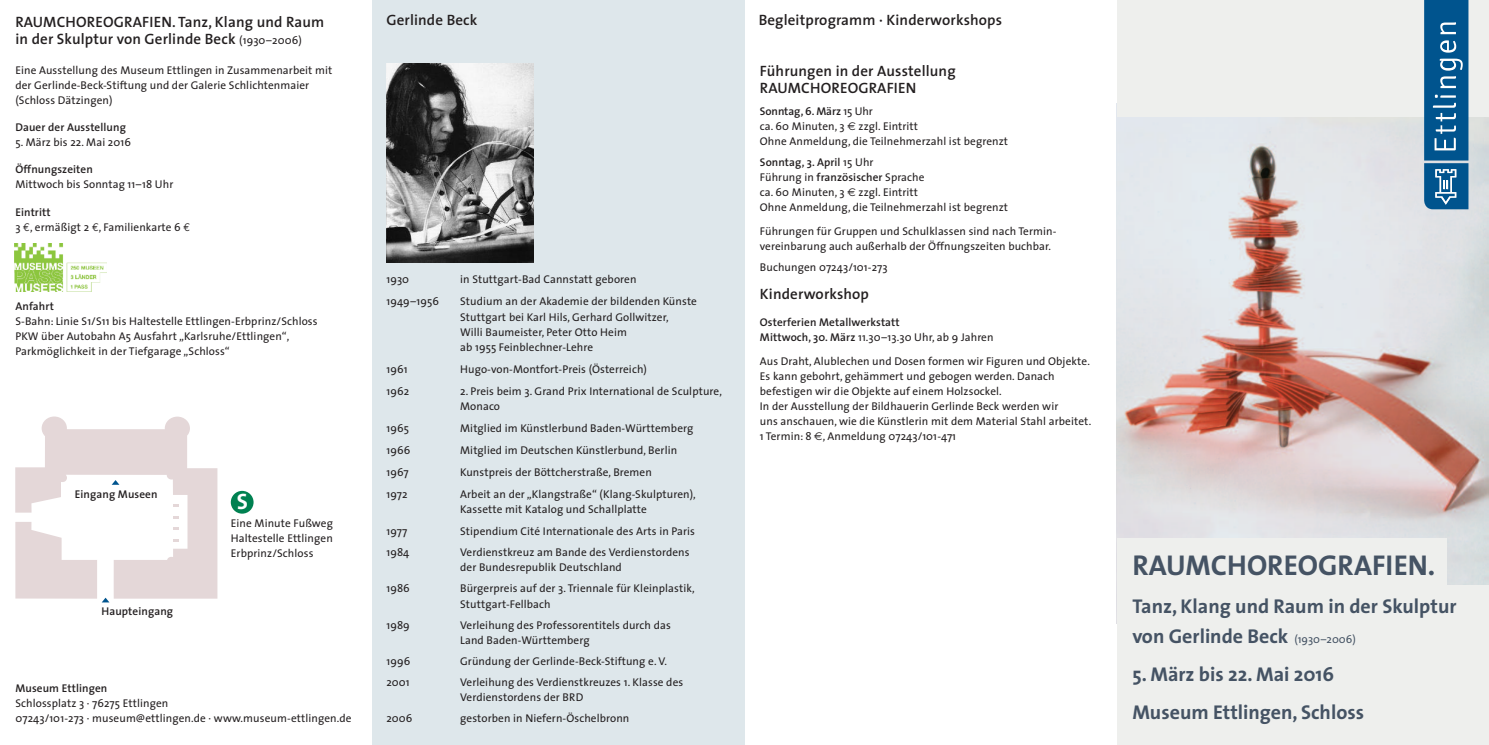
<style>
.page{position:relative;width:1489px;height:745px;background:#fff}
.page>*{position:absolute;margin:0;border:0;box-sizing:border-box;transform-origin:0 0}
.t1{font:700 28.75px "The Sans";color:#455364}
.t2{font:700 22.25px "The Sans";color:#fff}
.t3{font:700 20px/29.4px "The Sans";color:#455364}
.t4{font:600 15px/16.8px "The Sans";letter-spacing:.01em;color:#231f20}
.t5{font:11.25px/15px "The Sans";letter-spacing:.01em;color:#231f20}
.t6{font:600 11.25px/15px "The Sans";letter-spacing:.01em;color:#231f20}
.s1{font-weight:400;font-size:11.25px}
.s2{font-weight:600}
.s3{font-family:"Euro Mono"}
.s4{font-family:"Euro Sans"}
.s5{font-weight:400}
</style>
<div class="page">
<svg style="left:15px;top:416px;width:202px;height:186px"></svg>
<div style="left:372px;top:0;width:372px;height:744px;background:#dee7eb"></div>
<div style="left:231px;top:490px;width:22px;height:23px;background:#008151;border-radius:50%"></div>
<img style="left:15px;top:243px;width:91px;height:48px">
<img style="left:1116px;top:117px;width:372px;height:468px">
<div style="left:1116px;top:538px;width:330px;height:66px;background:#eeefed"></div>
<div style="left:1116px;top:585px;width:372px;height:159px;background:#eeefed"></div>
<div style="left:1116px;top:0;width:372px;height:117px;background:#eeefed"></div>
<svg style="left:1423px;top:0;width:45px;height:209px;background:#236b9d"></svg>
<img style="left:386px;top:64px;width:147px;height:198px">
<h3 class="t4" style="left:15px;top:14px;width:310px;line-height:17.5px">RAUMCHOREOGRAFIEN. Tanz, Klang und Raum in der Skulptur von Gerlinde Beck <span class="s1">(1930–2006)</span></h3>
<p class="t5" style="left:15px;top:63px;width:318px">Eine Ausstellung des Museum Ettlingen in Zusammenarbeit mit der Gerlinde-Beck-Stiftung und der Galerie Schlichtenmaier (Schloss Dätzingen)</p>
<p class="t6" style="left:15px;top:121px;width:112px">Dauer der Ausstellung</p>
<p class="t5" style="left:15px;top:136px;width:117px">5. März bis 22. Mai 2016</p>
<p class="t6" style="left:15px;top:163px;width:79px">Öffnungszeiten</p>
<p class="t5" style="left:15px;top:178px;width:159px">Mittwoch bis Sonntag 11–18 Uhr</p>
<p class="t5" style="left:15px;top:205px;width:176px"><span class="s2">Eintritt<br></span>3 <span class="s3">€</span>, ermäßigt 2 <span class="s3">€</span>, Familienkarte 6 <span class="s3">€</span></p>
<p class="t6" style="left:15px;top:299px;width:40px">Anfahrt</p>
<p class="t5" style="left:15px;top:314px;width:304px">S-Bahn: Linie S1/S11 bis Haltestelle Ettlingen-Erbprinz/Schloss<br>PKW über Autobahn A5 Ausfahrt „Karlsruhe/Ettlingen“,<br>Parkmöglichkeit in der Tiefgarage „Schloss“</p>
<p class="t6" style="left:75px;top:487px;width:84px">Eingang Museen</p>
<p class="t6" style="left:101px;top:604px;width:73px">Haupteingang</p>
<h2 class="t2" style="left:237px;top:492px;width:13px">S</h2>
<p class="t5" style="left:231px;top:516px;width:104px;text-align:justify">Eine Minute Fußweg Haltestelle Ettlingen Erbprinz/Schloss</p>
<p class="t6" style="left:15px;top:681px;width:93px">Museum Ettlingen</p>
<p class="t5" style="left:15px;top:696px;width:338px">Schlossplatz 3 · 76275 Ettlingen<br>07243/101-273 · museum@ettlingen.de · www.museum-ettlingen.de</p>
<h3 class="t4" style="left:386px;top:13px;width:93px">Gerlinde Beck</h3>
<p class="t5" style="left:386px;top:273px;width:24px">1930</p>
<p class="t5" style="left:460px;top:273px;width:178px">in Stuttgart-Bad Cannstatt geboren</p>
<p class="t5" style="left:386px;top:295px;width:54px">1949–1956</p>
<p class="t5" style="left:460px;top:295px;width:238px">Studium an der Akademie der bildenden Künste Stuttgart bei Karl Hils, Gerhard Gollwitzer,<br>Willi Baumeister, Peter Otto Heim<br>ab 1955 Feinblechner-Lehre</p>
<p class="t5" style="left:386px;top:362px;width:23px">1961</p>
<p class="t5" style="left:460px;top:362px;width:188px">Hugo-von-Montfort-Preis (Österreich)</p>
<p class="t5" style="left:386px;top:384px;width:24px">1962</p>
<p class="t5" style="left:460px;top:384px;width:263px">2. Preis beim 3. Grand Prix International de Sculpture,<br>Monaco</p>
<p class="t5" style="left:386px;top:421px;width:24px">1965</p>
<p class="t5" style="left:460px;top:421px;width:235px">Mitglied im Künstlerbund Baden-Württemberg</p>
<p class="t5" style="left:386px;top:443px;width:25px">1966</p>
<p class="t5" style="left:460px;top:443px;width:218px">Mitglied im Deutschen Künstlerbund, Berlin</p>
<p class="t5" style="left:386px;top:465px;width:24px">1967</p>
<p class="t5" style="left:460px;top:465px;width:193px">Kunstpreis der Böttcherstraße, Bremen</p>
<p class="t5" style="left:386px;top:487px;width:23px">1972</p>
<p class="t5" style="left:460px;top:487px;width:237px">Arbeit an der „Klangstraße“ (Klang-Skulpturen),<br>Kassette mit Katalog und Schallplatte</p>
<p class="t5" style="left:386px;top:525px;width:22px">1977</p>
<p class="t5" style="left:460px;top:525px;width:236px">Stipendium Cité Internationale des Arts in Paris</p>
<p class="t5" style="left:386px;top:546px;width:24px">1984</p>
<p class="t5" style="left:460px;top:546px;width:231px">Verdienstkreuz am Bande des Verdienstordens der Bundesrepublik Deutschland</p>
<p class="t5" style="left:386px;top:582px;width:25px">1986</p>
<p class="t5" style="left:460px;top:582px;width:236px">Bürgerpreis auf der 3. Triennale für Kleinplastik,<br>Stuttgart-Fellbach</p>
<p class="t5" style="left:386px;top:618px;width:25px">1989</p>
<p class="t5" style="left:460px;top:618px;width:212px">Verleihung des Professorentitels durch das<br>Land Baden-Württemberg</p>
<p class="t5" style="left:386px;top:654px;width:25px">1996</p>
<p class="t5" style="left:460px;top:654px;width:208px">Gründung der Gerlinde-Beck-Stiftung e. V.</p>
<p class="t5" style="left:386px;top:675px;width:25px">2001</p>
<p class="t5" style="left:460px;top:675px;width:224px">Verleihung des Verdienstkreuzes 1. Klasse des<br>Verdienstordens der BRD</p>
<p class="t5" style="left:386px;top:711px;width:28px">2006</p>
<p class="t5" style="left:460px;top:711px;width:171px">gestorben in Niefern-Öschelbronn</p>
<h3 class="t4" style="left:758px;top:13px;width:245px">Begleitprogramm · Kinderworkshops</h3>
<h3 class="t4" style="left:760px;top:64px;width:197px">Führungen in der Ausstellung<br>RAUMCHOREOGRAFIEN</h3>
<p class="t5" style="left:760px;top:104px;width:250px"><span class="s2">Sonntag, 6. März</span> 15 Uhr<br>ca. 60 Minuten, 3 <span class="s4">€</span> zzgl. Eintritt<br>Ohne Anmeldung, die Teilnehmerzahl ist begrenzt</p>
<p class="t5" style="left:760px;top:156px;width:250px"><span class="s2">Sonntag, 3. April</span> 15 Uhr<br>Führung in <span class="s2">französischer</span> Sprache<br>ca. 60 Minuten, 3 <span class="s4">€</span> zzgl. Eintritt<br>Ohne Anmeldung, die Teilnehmerzahl ist begrenzt</p>
<p class="t5" style="left:760px;top:224px;width:298px">Führungen für Gruppen und Schulklassen sind nach Termin&shy;vereinbarung auch außerhalb der Öffnungszeiten buchbar.</p>
<p class="t5" style="left:760px;top:261px;width:129px">Buchungen 07243/101-273</p>
<h3 class="t4" style="left:760px;top:286px;width:111px">Kinderworkshop</h3>
<p class="t6" style="left:760px;top:316px;width:235px">Osterferien Metallwerkstatt<br>Mittwoch, 30. März <span class="s5">11.30–13.30 Uhr, ab 9 Jahren</span></p>
<p class="t5" style="left:760px;top:354px;width:333px">Aus Draht, Alublechen und Dosen formen wir Figuren und Objekte.<br>Es kann gebohrt, gehämmert und gebogen werden. Danach befestigen wir die Objekte auf einem Holzsockel.<br>In der Ausstellung der Bildhauerin Gerlinde Beck werden wir<br>uns anschauen, wie die Künstlerin mit dem Material Stahl arbeitet.<br>1 Termin: 8 <span class="s4">€</span>, Anmeldung 07243/101-471</p>
<h1 class="t1" style="left:1132px;top:553px;width:304px">RAUMCHOREOGRAFIEN.</h1>
<h3 class="t3" style="left:1132px;top:593px;width:325px">Tanz, Klang und Raum in der Skulptur von Gerlinde Beck <span class="s1">(1930–2006)</span></h3>
<h3 class="t3" style="left:1132px;top:656px;width:233px;line-height:38.4px">5. März bis 22. Mai 2016<br>Museum Ettlingen, Schloss</h3>
</div>
